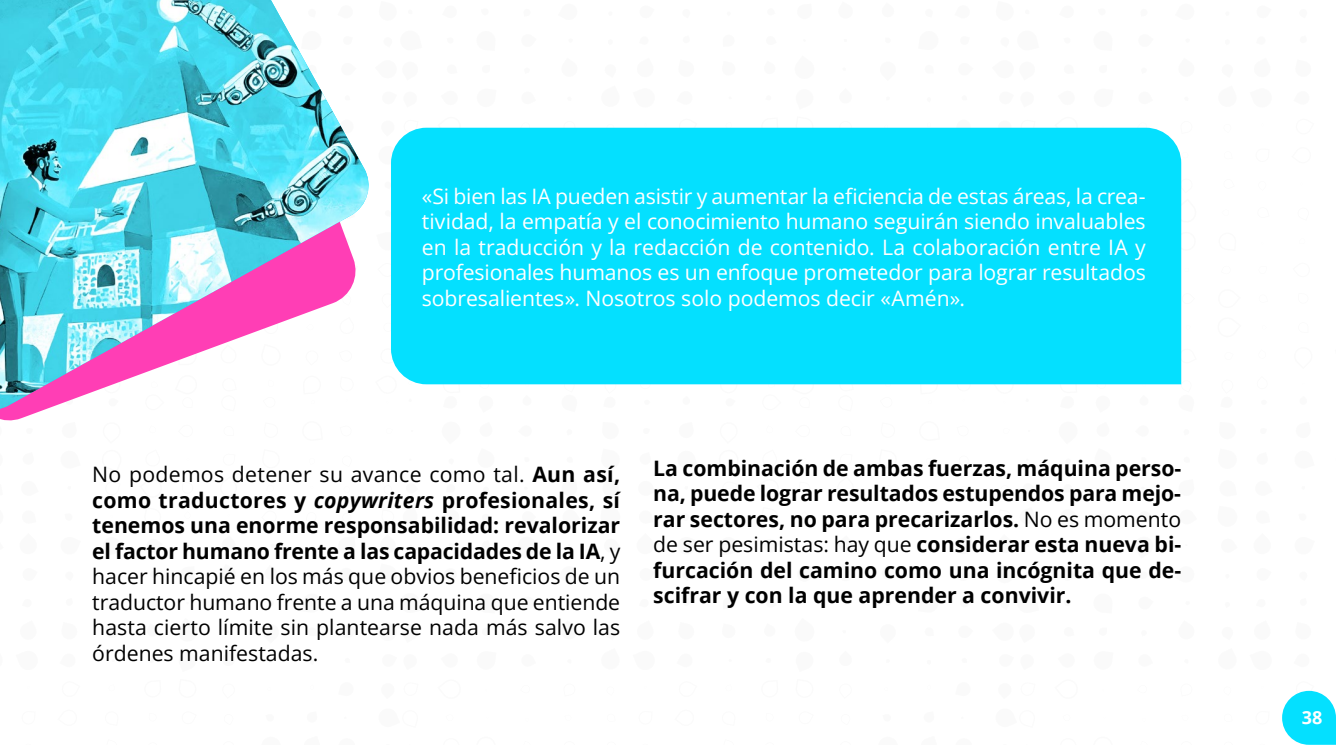
<style>
.page{position:relative;width:1336px;height:745px;background:#fff}
.page>*{position:absolute;margin:0;border:0;box-sizing:border-box;transform-origin:0 0}
.t1{font:21.25px/25.5px "Open Sans";letter-spacing:.005em;color:#000;text-align:justify}
.t2{font:21.25px/25.5px "Open Sans";letter-spacing:-.005em;color:#fff;text-align:justify}
.t3{font:700 21.25px/25.5px "Open Sans";color:#000;text-align:justify}
.t4{font:700 18px "Open Sans";color:#fff}
.s1{font-weight:700}
.s2{font-weight:700;font-style:italic}
.s3{font-weight:400}
</style>
<div class="page">
<svg style="left:639px;top:384px;width:12px;height:1px"></svg>
<svg style="left:919px;top:384px;width:19px;height:1px"></svg>
<svg style="left:956px;top:384px;width:15px;height:1px"></svg>
<svg style="left:992px;top:384px;width:23px;height:1px"></svg>
<svg style="left:437px;top:127px;width:25px;height:1px"></svg>
<svg style="left:563px;top:127px;width:13px;height:1px"></svg>
<svg style="left:678px;top:127px;width:19px;height:1px"></svg>
<svg style="left:761px;top:127px;width:17px;height:1px"></svg>
<svg style="left:795px;top:127px;width:19px;height:1px"></svg>
<svg style="left:838px;top:127px;width:15px;height:1px"></svg>
<svg style="left:1181px;top:292px;width:1px;height:12px"></svg>
<svg style="left:1181px;top:347px;width:1px;height:17px"></svg>
<svg style="left:1020px;top:127px;width:15px;height:1px"></svg>
<svg style="left:1054px;top:127px;width:25px;height:1px"></svg>
<svg style="left:1181px;top:178px;width:1px;height:46px"></svg>
<svg style="left:1181px;top:230px;width:1px;height:22px"></svg>
<svg style="left:442px;top:384px;width:18px;height:1px"></svg>
<svg style="left:478px;top:384px;width:16px;height:1px"></svg>
<svg style="left:561px;top:384px;width:17px;height:1px"></svg>
<svg style="left:603px;top:384px;width:14px;height:1px"></svg>
<svg style="left:719px;top:384px;width:19px;height:1px"></svg>
<svg style="left:1059px;top:384px;width:18px;height:1px"></svg>
<svg style="left:1095px;top:384px;width:16px;height:1px"></svg>
<svg style="left:955px;top:127px;width:16px;height:1px"></svg>
<svg style="left:997px;top:127px;width:15px;height:1px"></svg>
<svg style="left:792px;top:384px;width:23px;height:1px"></svg>
<svg style="left:837px;top:384px;width:17px;height:1px"></svg>
<svg style="left:1282px;top:690px;width:54px;height:54px"></svg>
<div style="left:391px;top:128px;width:790px;height:256px;background:#04e0ff"></div>
<img style="left:0;top:0;width:369px;height:408px">
<p class="t2" style="left:422px;top:182px;width:726px">«Si bien las IA pueden asistir y aumentar la eficiencia de estas áreas, la crea&shy;tividad, la empatía y el conocimiento humano seguirán siendo invaluables en la traducción y la redacción de contenido. La colaboración entre IA y profesionales humanos es un enfoque prometedor para lograr resultados sobresalientes». Nosotros solo podemos decir «Amén».</p>
<p class="t1" style="left:92px;top:461px;width:530px">No podemos detener su avance como tal. <span class="s1">Aun así, como traductores y</span> <span class="s2">copywriters</span> <span class="s1">profesionales, sí tenemos una enorme responsabilidad: revalorizar el factor humano frente a las capacidades de la IA</span>, y hacer hincapié en los más que obvios beneficios de un traductor humano frente a una máquina que entiende hasta cierto límite sin plantearse nada más salvo las órdenes manifestadas.</p>
<p class="t3" style="left:653px;top:454px;width:530px">La combinación de ambas fuerzas, máquina perso&shy;na, puede lograr resultados estupendos para mejo&shy;rar sectores, no para precarizarlos. <span class="s3">No es momento de ser pesimistas: hay que</span> considerar esta nueva bi&shy;furcación del camino como una incógnita que de&shy;scifrar y con la que aprender a convivir.</p>
<p class="t4" style="left:1302px;top:703px;width:22px">38</p>
</div>
